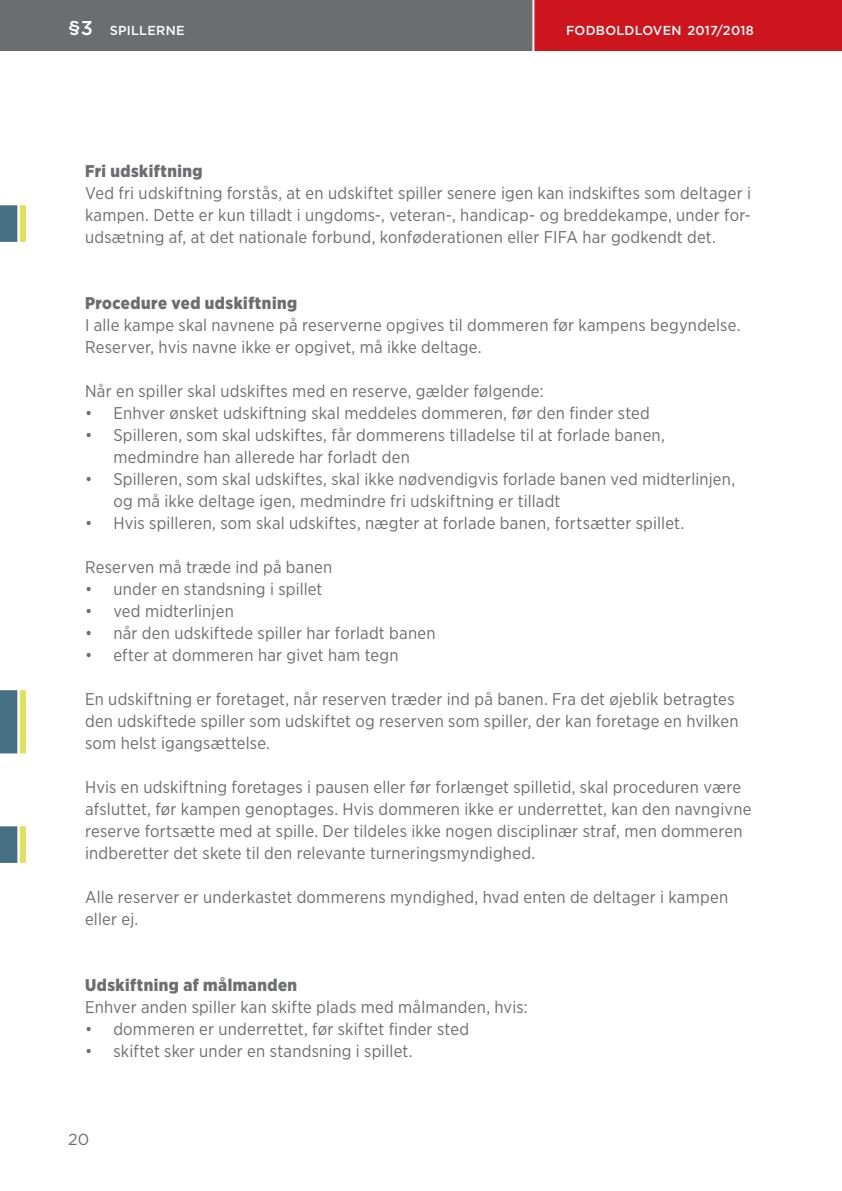
<style>
.page{position:relative;width:842px;height:1191px;background:#fff}
.page>*{position:absolute;margin:0;border:0;box-sizing:border-box;transform-origin:0 0}
.Sidehovedtekst{font:500 20px "Gotham";color:#fff}
.Brødtekst_Gotham_Nar{font:17px/22px "Gotham Narrow";letter-spacing:.01em;color:#6c6d70}
.MR_Gotham_Narrow{font:900 17px "Gotham Narrow";letter-spacing:.03em;color:#6c6d70}
.t1{font:16px "Gotham";color:#6c6d70}
.Sidehovedtekst-2{font:500 13px "Gotham";letter-spacing:.02em;color:#fff}
</style>
<div class="page">
<div style="left:477px;top:0;width:365px;height:51px;background:#cd151d"></div>
<div style="left:0;top:0;width:534px;height:51px;background:#6c6d70"></div>
<hr style="left:532px;top:0;width:2px;height:53px;background:#fff">
<div style="left:20px;top:205px;width:6px;height:37px;background:#dde256"></div>
<div style="left:0;top:205px;width:17px;height:37px;background:#456f82"></div>
<div style="left:20px;top:826px;width:6px;height:37px;background:#dde256"></div>
<div style="left:0;top:826px;width:17px;height:37px;background:#456f82"></div>
<div style="left:20px;top:690px;width:6px;height:63px;background:#dde256"></div>
<div style="left:0;top:690px;width:17px;height:63px;background:#456f82"></div>
<p class="Sidehovedtekst" style="left:68px;top:15px;width:26px">§3</p>
<p class="Sidehovedtekst-2" style="left:110px;top:22px;width:76px">SPILLERNE</p>
<p class="Sidehovedtekst-2" style="left:566px;top:22px;width:189px">FODBOLDLOVEN 2017/2018</p>
<p class="MR_Gotham_Narrow" style="left:85px;top:160px;width:119px">Fri udskiftning</p>
<p class="Brødtekst_Gotham_Nar" style="left:85px;top:182px;width:667px;text-align:justify">Ved fri udskiftning forstås, at en udskiftet spiller senere igen kan indskiftes som deltager i kampen. Dette er kun tilladt i ungdoms-, veteran-, handicap- og breddekampe, under for&shy;udsætning af, at det nationale forbund, konføderationen eller FIFA har godkendt det.</p>
<p class="MR_Gotham_Narrow" style="left:85px;top:292px;width:214px">Procedure ved udskiftning</p>
<p class="Brødtekst_Gotham_Nar" style="left:85px;top:314px;width:657px">I alle kampe skal navnene på reserverne opgives til dommeren før kampens begyndelse.<br>Reserver, hvis navne ikke er opgivet, må ikke deltage.</p>
<p class="Brødtekst_Gotham_Nar" style="left:85px;top:380px;width:460px">Når en spiller skal udskiftes med en reserve, gælder følgende:</p>
<p class="Brødtekst_Gotham_Nar" style="left:85px;top:402px;width:566px">• Enhver ønsket udskiftning skal meddeles dommeren, før den finder sted</p>
<p class="Brødtekst_Gotham_Nar" style="left:113px;top:424px;width:553px;text-indent:-28px">• Spilleren, som skal udskiftes, får dommerens tilladelse til at forlade banen, medmindre han allerede har forladt den</p>
<p class="Brødtekst_Gotham_Nar" style="left:85px;top:468px;width:652px">• Spilleren, som skal udskiftes, skal ikke nødvendigvis forlade banen ved midterlinjen,</p>
<p class="Brødtekst_Gotham_Nar" style="left:113px;top:490px;width:449px">og må ikke deltage igen, medmindre fri udskiftning er tilladt</p>
<p class="Brødtekst_Gotham_Nar" style="left:85px;top:512px;width:601px">• Hvis spilleren, som skal udskiftes, nægter at forlade banen, fortsætter spillet.</p>
<p class="Brødtekst_Gotham_Nar" style="left:85px;top:556px;width:249px">Reserven må træde ind på banen</p>
<p class="Brødtekst_Gotham_Nar" style="left:85px;top:578px;width:239px">• under en standsning i spillet</p>
<p class="Brødtekst_Gotham_Nar" style="left:85px;top:600px;width:150px">• ved midterlinjen</p>
<p class="Brødtekst_Gotham_Nar" style="left:85px;top:622px;width:352px">• når den udskiftede spiller har forladt banen</p>
<p class="Brødtekst_Gotham_Nar" style="left:85px;top:644px;width:315px">• efter at dommeren har givet ham tegn</p>
<p class="Brødtekst_Gotham_Nar" style="left:85px;top:688px;width:655px">En udskiftning er foretaget, når reserven træder ind på banen. Fra det øjeblik betragtes den udskiftede spiller som udskiftet og reserven som spiller, der kan foretage en hvilken som helst igangsættelse.</p>
<p class="Brødtekst_Gotham_Nar" style="left:85px;top:776px;width:668px">Hvis en udskiftning foretages i pausen eller før forlænget spilletid, skal proceduren være afsluttet, før kampen genoptages. Hvis dommeren ikke er underrettet, kan den navngivne reserve fortsætte med at spille. Der tildeles ikke nogen disciplinær straf, men dommeren indberetter det skete til den relevante turneringsmyndighed.</p>
<p class="Brødtekst_Gotham_Nar" style="left:85px;top:886px;width:645px">Alle reserver er underkastet dommerens myndighed, hvad enten de deltager i kampen eller ej.</p>
<p class="MR_Gotham_Narrow" style="left:85px;top:974px;width:214px">Udskiftning af målmanden</p>
<p class="Brødtekst_Gotham_Nar" style="left:85px;top:996px;width:444px">Enhver anden spiller kan skifte plads med målmanden, hvis:</p>
<p class="Brødtekst_Gotham_Nar" style="left:85px;top:1018px;width:386px">• dommeren er underrettet, før skiftet finder sted</p>
<p class="Brødtekst_Gotham_Nar" style="left:85px;top:1040px;width:329px">• skiftet sker under en standsning i spillet.</p>
<p class="t1" style="left:68px;top:1129px;width:23px">20</p>
</div>
